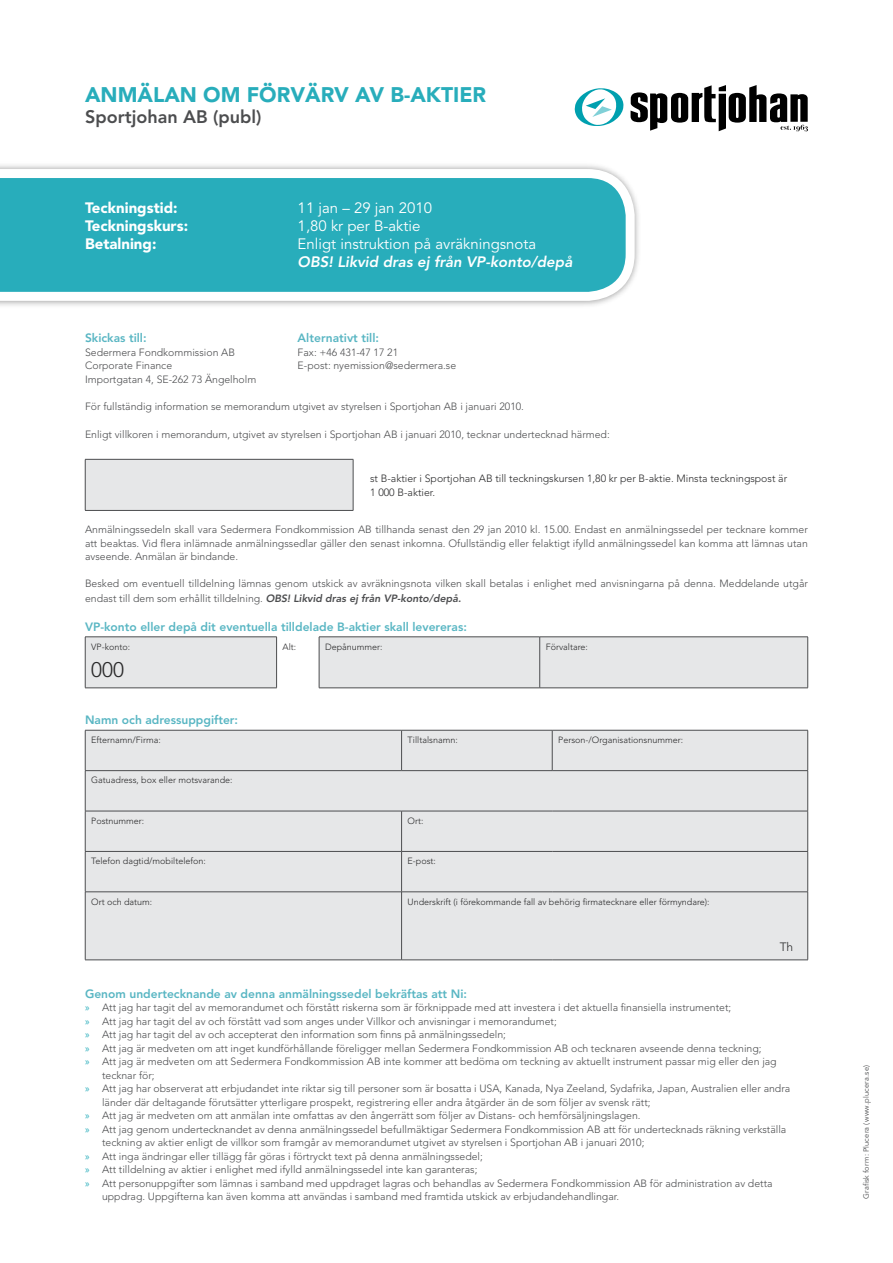
<style>
.page{position:relative;width:893px;height:1263px;background:#fff}
.page>*{position:absolute;margin:0;border:0;box-sizing:border-box;transform-origin:0 0}
.t1{font:900 21px "Avenir";color:#28adbb}
.t2{font:300 21px "Avenir";color:#29292a}
.t3{font:800 18px "Avenir";color:#4c4d4f}
.t4{font:15px/18px "Avenir";color:#fff}
.t5{font:900 15px/18px "Avenir";color:#fff}
.t6{font:italic 800 15px "Avenir";color:#fff}
.t7{font:800 12px "Avenir";color:#59b6c3}
.t8{font:300 12px "Avenir";color:#29292a}
.t9{font:300 10.5px/13.5px "Avenir";color:#4c4d4f}
.t10{font:300 10.5px/13.5px "Avenir";color:#29292a}
.t11{font:10.5px/13.5px "Myriad Pro";color:#28adbb;text-align:justify}
.t12{font:300 9px "Avenir";color:#29292a}
.t13{font:7.5px "Avenir";letter-spacing:.025em;color:#4c4d4f}
.s1{font-weight:800;font-style:italic}
</style>
<div class="page">
<div style="left:0;top:161px;width:643px;height:148px;background:#000;opacity:.4"></div>
<svg style="left:0;top:169px;width:635px;height:132px;background:#48b9c5"></svg>
<div style="left:85px;top:459px;width:268px;height:51px;background:#e6e7e8"></div>
<hr style="left:85px;top:459px;width:268px;height:1px;background:#4c4d4f">
<hr style="left:85px;top:459px;width:1px;height:51px;background:#4c4d4f">
<hr style="left:353px;top:459px;width:1px;height:51px;background:#4c4d4f">
<hr style="left:85px;top:510px;width:268px;height:1px;background:#4c4d4f">
<svg style="left:86px;top:637px;width:721px;height:51px;background:#e4e5e6"></svg>
<hr style="left:85px;top:636px;width:192px;height:1px;background:#4c4d4f">
<hr style="left:85px;top:637px;width:1px;height:51px;background:#4c4d4f">
<hr style="left:276px;top:637px;width:1px;height:51px;background:#4c4d4f">
<hr style="left:85px;top:688px;width:192px;height:1px;background:#4c4d4f">
<hr style="left:319px;top:636px;width:221px;height:1px;background:#4c4d4f">
<hr style="left:319px;top:637px;width:1px;height:51px;background:#4c4d4f">
<hr style="left:540px;top:636px;width:268px;height:1px;background:#4c4d4f">
<hr style="left:539px;top:637px;width:1px;height:51px;background:#4c4d4f">
<hr style="left:807px;top:637px;width:1px;height:51px;background:#4c4d4f">
<hr style="left:319px;top:688px;width:221px;height:1px;background:#4c4d4f">
<hr style="left:540px;top:688px;width:268px;height:1px;background:#4c4d4f">
<div style="left:86px;top:731px;width:721px;height:228px;background:#e6e7e8"></div>
<hr style="left:85px;top:730px;width:317px;height:1px;background:#4c4d4f">
<hr style="left:85px;top:730px;width:1px;height:40px;background:#4c4d4f">
<hr style="left:402px;top:730px;width:150px;height:1px;background:#4c4d4f">
<hr style="left:401px;top:730px;width:1px;height:40px;background:#4c4d4f">
<hr style="left:552px;top:730px;width:256px;height:1px;background:#4c4d4f">
<hr style="left:552px;top:730px;width:1px;height:40px;background:#4c4d4f">
<hr style="left:807px;top:730px;width:1px;height:40px;background:#4c4d4f">
<hr style="left:85px;top:770px;width:317px;height:1px;background:#4c4d4f">
<hr style="left:85px;top:771px;width:1px;height:40px;background:#4c4d4f">
<hr style="left:402px;top:770px;width:150px;height:1px;background:#4c4d4f">
<hr style="left:552px;top:770px;width:256px;height:1px;background:#4c4d4f">
<hr style="left:807px;top:771px;width:1px;height:40px;background:#4c4d4f">
<hr style="left:85px;top:811px;width:317px;height:1px;background:#4c4d4f">
<hr style="left:85px;top:811px;width:1px;height:40px;background:#4c4d4f">
<hr style="left:402px;top:811px;width:150px;height:1px;background:#4c4d4f">
<hr style="left:401px;top:811px;width:1px;height:40px;background:#4c4d4f">
<hr style="left:552px;top:811px;width:256px;height:1px;background:#4c4d4f">
<hr style="left:807px;top:811px;width:1px;height:40px;background:#4c4d4f">
<hr style="left:85px;top:851px;width:317px;height:1px;background:#4c4d4f">
<hr style="left:85px;top:852px;width:1px;height:40px;background:#4c4d4f">
<hr style="left:402px;top:851px;width:150px;height:1px;background:#4c4d4f">
<hr style="left:401px;top:852px;width:1px;height:40px;background:#4c4d4f">
<hr style="left:552px;top:851px;width:256px;height:1px;background:#4c4d4f">
<hr style="left:807px;top:852px;width:1px;height:40px;background:#4c4d4f">
<hr style="left:85px;top:891px;width:317px;height:1px;background:#4c4d4f">
<hr style="left:85px;top:892px;width:1px;height:68px;background:#4c4d4f">
<hr style="left:402px;top:891px;width:150px;height:1px;background:#4c4d4f">
<hr style="left:401px;top:892px;width:1px;height:68px;background:#4c4d4f">
<hr style="left:552px;top:891px;width:256px;height:1px;background:#4c4d4f">
<hr style="left:807px;top:892px;width:1px;height:68px;background:#4c4d4f">
<hr style="left:85px;top:959px;width:317px;height:1px;background:#4c4d4f">
<hr style="left:402px;top:959px;width:150px;height:1px;background:#4c4d4f">
<hr style="left:552px;top:959px;width:256px;height:1px;background:#4c4d4f">
<svg style="left:575px;top:88px;width:49px;height:38px"></svg>
<svg style="left:631px;top:85px;width:177px;height:46px"></svg>
<h1 class="t1" style="left:85px;top:82px;width:403px">Anmälan om förvärv av B-aktier</h1>
<h2 class="t3" style="left:85px;top:106px;width:178px">Sportjohan AB (publ)</h2>
<h3 class="t5" style="left:85px;top:199px;width:105px">Teckningstid:<br>Teckningskurs:<br>Betalning:</h3>
<h3 class="t4" style="left:298px;top:199px;width:240px">11 jan – 29 jan 2010<br>1,80 kr per B-aktie<br>Enligt instruktion på avräkningsnota</h3>
<h3 class="t6" style="left:298px;top:253px;width:276px">OBS! Likvid dras ej från VP-konto/depå</h3>
<p class="t7" style="left:298px;top:331px;width:83px">Alternativt till:</p>
<p class="t9" style="left:298px;top:345px;width:160px">Fax: +46 431-47 17 21<br>E-post: nyemission@sedermera.se</p>
<p class="t9" style="left:85px;top:399px;width:440px">För fullständig information se memorandum utgivet av styrelsen i Sportjohan AB i januari 2010.</p>
<p class="t9" style="left:85px;top:428px;width:526px">Enligt villkoren i memorandum, utgivet av styrelsen i Sportjohan AB i januari 2010, tecknar undertecknad härmed:</p>
<p class="t10" style="left:370px;top:472px;width:419px">st B-aktier i Sportjohan AB till teckningskursen 1,80 kr per B-aktie. Minsta teckningspost är<br>1 000 B-aktier.</p>
<p class="t9" style="left:85px;top:523px;width:724px;text-align:justify">Anmälningssedeln skall vara Sedermera Fondkommission AB tillhanda senast den 29 jan 2010 kl. 15.00. Endast en anmälningssedel per tecknare kommer att beaktas. Vid flera inlämnade anmälningssedlar gäller den senast inkomna. Ofullständig eller felaktigt ifylld anmälningssedel kan komma att lämnas utan avseende. Anmälan är bindande.</p>
<p class="t9" style="left:85px;top:576px;width:724px;line-height:15px">Besked om eventuell tilldelning lämnas genom utskick av avräkningsnota vilken skall betalas i enlighet med anvisningarna på denna. Meddelande utgår endast till dem som erhållit tilldelning. <span class="s1">OBS! Likvid dras ej från VP-konto/depå.</span></p>
<p class="t7" style="left:85px;top:619px;width:383px">VP-konto eller depå dit eventuella tilldelade B-aktier skall levereras:</p>
<p class="t12" style="left:91px;top:641px;width:40px">VP-konto:</p>
<h1 class="t2" style="left:91px;top:657px;width:34px">000</h1>
<p class="t7" style="left:85px;top:331px;width:63px">Skickas till:</p>
<p class="t9" style="left:85px;top:345px;width:173px">Sedermera Fondkommission AB<br>Corporate Finance<br>Importgatan 4, SE-262 73 Ängelholm</p>
<p class="t12" style="left:283px;top:641px;width:15px">Alt:</p>
<p class="t12" style="left:325px;top:641px;width:59px">Depånummer:</p>
<p class="t12" style="left:546px;top:641px;width:44px">Förvaltare:</p>
<p class="t7" style="left:85px;top:713px;width:155px">Namn och adressuppgifter:</p>
<p class="t12" style="left:91px;top:735px;width:71px">Efternamn/Firma:</p>
<p class="t12" style="left:408px;top:735px;width:52px">Tilltalsnamn:</p>
<p class="t12" style="left:558px;top:735px;width:126px">Person-/Organisationsnummer:</p>
<p class="t12" style="left:91px;top:775px;width:143px">Gatuadress, box eller motsvarande:</p>
<p class="t12" style="left:91px;top:815px;width:55px">Postnummer:</p>
<p class="t12" style="left:408px;top:815px;width:17px">Ort:</p>
<p class="t12" style="left:91px;top:856px;width:116px">Telefon dagtid/mobiltelefon:</p>
<p class="t12" style="left:408px;top:856px;width:30px">E-post:</p>
<p class="t12" style="left:91px;top:896px;width:63px">Ort och datum:</p>
<p class="t12" style="left:408px;top:896px;width:303px">Underskrift (i förekommande fall av behörig firmatecknare eller förmyndare):</p>
<p class="t8" style="left:780px;top:940px;width:15px">Th</p>
<p class="t7" style="left:85px;top:986px;width:383px">Genom undertecknande av denna anmälningssedel bekräftas att Ni:</p>
<p class="t9" style="left:102px;top:1001px;width:690px">Att jag har tagit del av memorandumet och förstått riskerna som är förknippade med att investera i det aktuella finansiella instrumentet;<br>Att jag har tagit del av och förstått vad som anges under Villkor och anvisningar i memorandumet;<br>Att jag har tagit del av och accepterat den information som finns på anmälningssedeln;<br>Att jag är medveten om att inget kundförhållande föreligger mellan Sedermera Fondkommission AB och tecknaren avseende denna teckning;<br>Att jag är medveten om att Sedermera Fondkommission AB inte kommer att bedöma om teckning av aktuellt instrument passar mig eller den jag tecknar för;<br>Att jag har observerat att erbjudandet inte riktar sig till personer som är bosatta i USA, Kanada, Nya Zeeland, Sydafrika, Japan, Australien eller andra länder där deltagande förutsätter ytterligare prospekt, registrering eller andra åtgärder än de som följer av svensk rätt;<br>Att jag är medveten om att anmälan inte omfattas av den ångerrätt som följer av Distans- och hemförsäljningslagen.<br>Att jag genom undertecknandet av denna anmälningssedel befullmäktigar Sedermera Fondkommission AB att för undertecknads räkning verkställa teckning av aktier enligt de villkor som framgår av memorandumet utgivet av styrelsen i Sportjohan AB i januari 2010;<br>Att inga ändringar eller tillägg får göras i förtryckt text på denna anmälningssedel;<br>Att tilldelning av aktier i enlighet med ifylld anmälningssedel inte kan garanteras;<br>Att personuppgifter som lämnas i samband med uppdraget lagras och behandlas av Sedermera Fondkommission AB för administration av detta uppdrag. Uppgifterna kan även komma att användas i samband med framtida utskick av erbjudandehandlingar.</p>
<p class="t11" style="left:85px;top:1001px;width:6px">» » » » »</p>
<p class="t11" style="left:85px;top:1082px;width:6px">»</p>
<p class="t11" style="left:85px;top:1109px;width:6px">» »</p>
<p class="t11" style="left:85px;top:1149px;width:6px">» » »</p>
<p class="t13" style="left:862px;top:1199px;width:136px;rotate:-90deg">Grafisk form: Plucera (www.plucera.se)</p>
</div>
